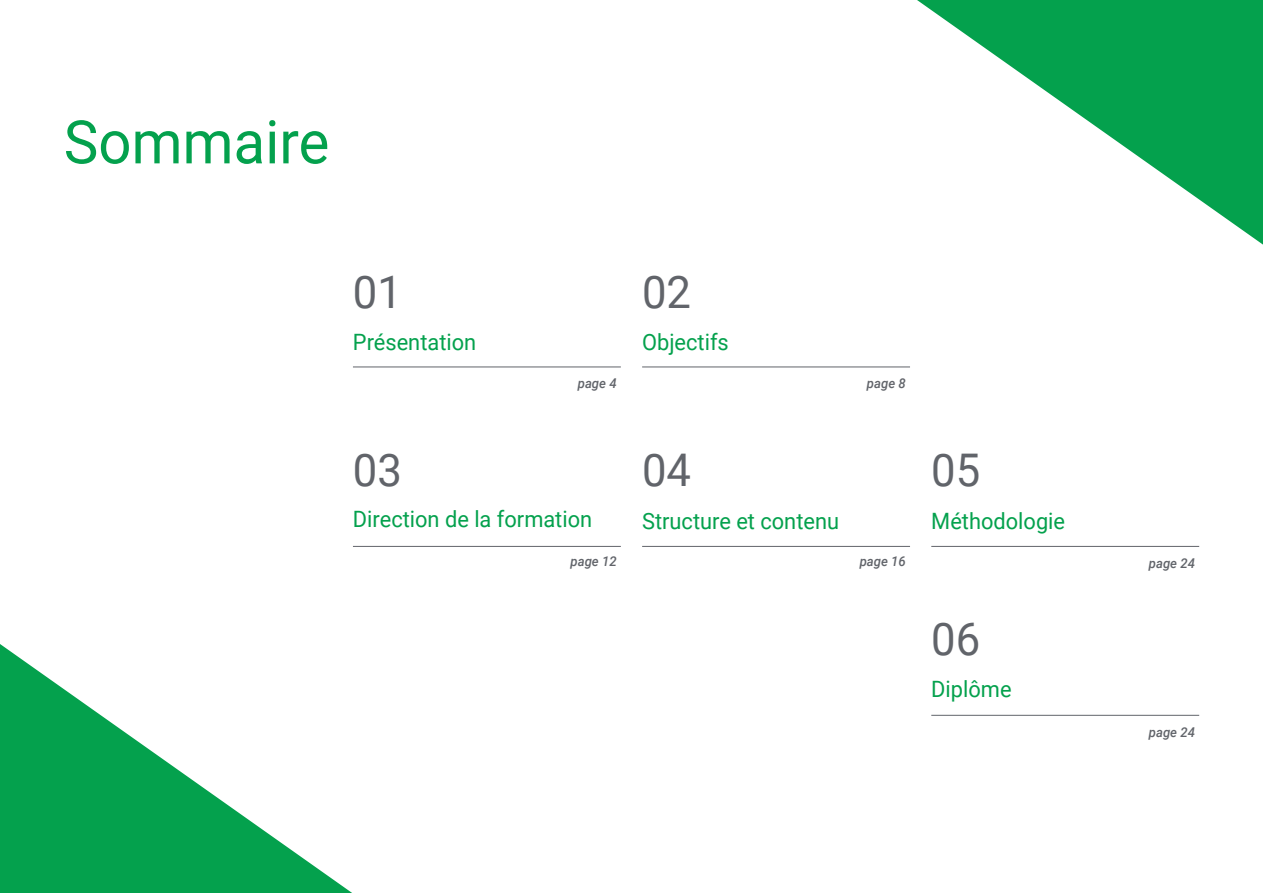
<style>
.page{position:relative;width:1263px;height:893px;background:#fff}
.page>*{position:absolute;margin:0;border:0;box-sizing:border-box;transform-origin:0 0}
.t1{font:60px "Roboto";color:#04a14d}
.t2{font:45px "Roboto";color:#61646a}
.t3{font:22.5px "Roboto";color:#04a14d}
.t4{font:italic 500 13.5px "Roboto";color:#61646a}
</style>
<div class="page">
<svg style="left:0;top:644px;width:352px;height:249px"></svg>
<svg style="left:917px;top:0;width:346px;height:245px"></svg>
<hr style="left:353px;top:367px;width:268px;height:1px;background:#61646a">
<hr style="left:353px;top:546px;width:268px;height:1px;background:#61646a">
<hr style="left:642px;top:367px;width:268px;height:1px;background:#61646a">
<hr style="left:642px;top:546px;width:268px;height:1px;background:#61646a">
<hr style="left:931px;top:546px;width:268px;height:1px;background:#61646a">
<hr style="left:931px;top:715px;width:268px;height:1px;background:#61646a">
<h1 class="t1" style="left:64px;top:100px;width:267px">Sommaire</h1>
<h2 class="t2" style="left:353px;top:260px;width:51px">01</h2>
<h2 class="t2" style="left:642px;top:260px;width:51px">02</h2>
<p class="t3" style="left:353px;top:326px;width:125px">Présentation</p>
<p class="t3" style="left:642px;top:326px;width:88px">Objectifs</p>
<p class="t4" style="left:578px;top:374px;width:40px">page 4</p>
<p class="t4" style="left:867px;top:374px;width:40px">page 8</p>
<h2 class="t2" style="left:353px;top:439px;width:51px">03</h2>
<h2 class="t2" style="left:642px;top:439px;width:51px">04</h2>
<h2 class="t2" style="left:931px;top:439px;width:51px">05</h2>
<p class="t3" style="left:353px;top:503px;width:241px">Direction de la formation</p>
<p class="t4" style="left:570px;top:552px;width:48px">page 12</p>
<p class="t3" style="left:642px;top:505px;width:198px">Structure et contenu</p>
<p class="t4" style="left:860px;top:552px;width:48px">page 16</p>
<p class="t3" style="left:931px;top:505px;width:135px">Méthodologie</p>
<h2 class="t2" style="left:931px;top:608px;width:51px">06</h2>
<p class="t3" style="left:931px;top:674px;width:82px">Diplôme</p>
<p class="t4" style="left:1149px;top:554px;width:48px">page 24</p>
<p class="t4" style="left:1149px;top:723px;width:48px">page 24</p>
</div>
